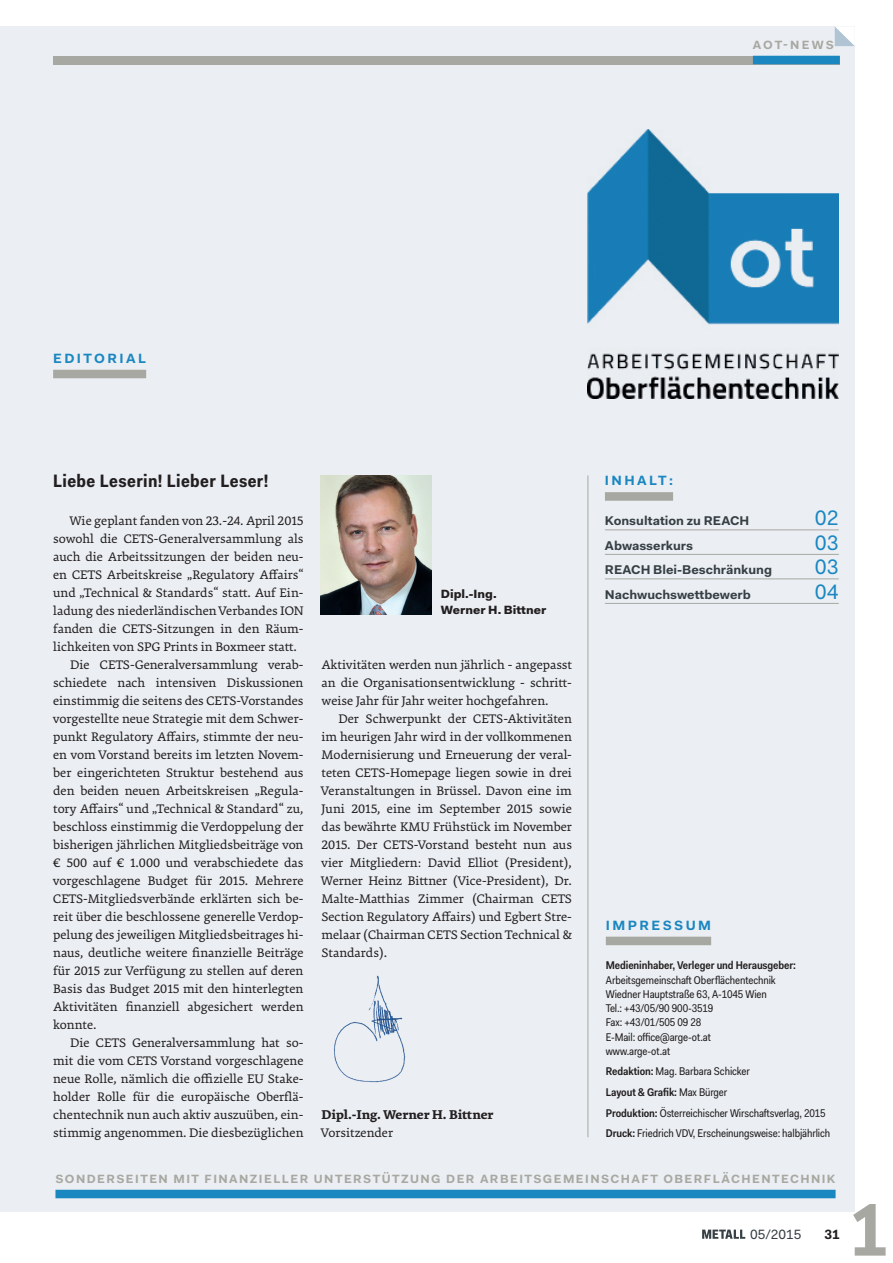
<style>
.page{position:relative;width:893px;height:1263px;background:#fff}
.page>*{position:absolute;margin:0;border:0;box-sizing:border-box;transform-origin:0 0}
._04_K_GS{font:21px "Fakt Pro";color:#1b87c1}
._03_TT_Titel_15pt{font:700 18px "Fakt Sm Con Pro";letter-spacing:.02em;color:#231f20}
._02_GS{font:13.5px/18px "Premiera";color:#231f20;text-align:justify}
.t1{font:700 13.5px "Fakt Pro";letter-spacing:.18em;color:#1b87c1}
._02_GS_ohneEZ{font:700 13.5px "Premiera";color:#231f20}
._02_GS_ohneEZ-2{font:13.5px "Premiera";color:#231f20}
.t2{font:13.5px "Fakt Pro";color:#353f44}
.t3{font:700 13.5px "Fakt Pro";color:#231f20}
._04_K_GS-2{font:700 12.75px "Fakt Pro";color:#353f44}
.t4{font:700 12px "Fakt Pro";letter-spacing:.12em;color:#a8a8a2}
._01_BU_Bildtext{font:900 12px/16.5px "Fakt Pro";color:#231f20}
.t5{font:11.25px/14.2px "Fakt Sm Con Pro";letter-spacing:-.01em;color:#231f20}
.t6{font:600 11.25px "Fakt Sm Con Pro";letter-spacing:-.01em;color:#231f20}
.s1{font-weight:600}
.s2{font-weight:400}
</style>
<div class="page">
<div style="left:0;top:26px;width:855px;height:1186px;background:#ebeff3"></div>
<div style="left:53px;top:56px;width:787px;height:8px;background:#a8a8a2"></div>
<div style="left:753px;top:56px;width:87px;height:8px;background:#1b87c1"></div>
<svg style="left:835px;top:27px;width:20px;height:19px"></svg>
<svg style="left:702px;top:1229px;width:43px;height:10px"></svg>
<img style="left:587px;top:130px;width:252px;height:269px">
<div style="left:605px;top:492px;width:68px;height:9px;background:#a8a8a2"></div>
<hr style="left:605px;top:529px;width:234px;height:1px;background:#a8a8a2">
<hr style="left:605px;top:554px;width:234px;height:1px;background:#a8a8a2">
<hr style="left:605px;top:578px;width:234px;height:1px;background:#a8a8a2">
<hr style="left:605px;top:603px;width:234px;height:1px;background:#a8a8a2">
<div style="left:53px;top:370px;width:93px;height:8px;background:#a8a8a2"></div>
<div style="left:606px;top:937px;width:105px;height:8px;background:#a8a8a2"></div>
<hr style="left:588px;top:475px;width:1px;height:662px;background:#a8a8a2">
<img style="left:320px;top:475px;width:112px;height:139px">
<img style="left:334px;top:975px;width:72px;height:108px">
<svg style="left:853px;top:1204px;width:33px;height:51px"></svg>
<div style="left:55px;top:1190px;width:781px;height:8px;background:#1b87c1"></div>
<p class="t4" style="left:753px;top:37px;width:83px">AOT-NEWS</p>
<p class="t1" style="left:53px;top:349px;width:95px">EDITORIAL</p>
<p class="_03_TT_Titel_15pt" style="left:53px;top:469px;width:217px">Liebe Leserin! Lieber Leser!</p>
<p class="_02_GS" style="left:53px;top:511px;width:252px;text-indent:17px">Wie geplant fanden von 23.-24. April 2015 sowohl die CETS-Generalversammlung als auch die Arbeitssitzungen der beiden neu&shy;en CETS Arbeitskreise „Regulatory Affairs“ und „Technical &amp; Standards“ statt. Auf Ein&shy;ladung des niederländischen Verbandes ION fanden die CETS-Sitzungen in den Räum&shy;lichkeiten von SPG Prints in Boxmeer statt.</p>
<p class="_02_GS" style="left:53px;top:655px;width:252px;text-indent:17px">Die CETS-Generalversammlung verab&shy;schiedete nach intensiven Diskussionen einstimmig die seitens des CETS-Vorstandes vorgestellte neue Strategie mit dem Schwer&shy;punkt Regulatory Affairs, stimmte der neu&shy;en vom Vorstand bereits im letzten Novem&shy;ber eingerichteten Struktur bestehend aus den beiden neuen Arbeitskreisen „Regula&shy;tory Affairs“ und „Technical &amp; Standard“ zu, beschloss einstimmig die Verdoppelung der bisherigen jährlichen Mitgliedsbeiträge von € 500 auf € 1.000 und verabschiedete das vorgeschlagene Budget für 2015. Mehrere CETS-Mitgliedsverbände erklärten sich be&shy;reit über die beschlossene generelle Verdop&shy;pelung des jeweiligen Mitgliedsbeitrages hi&shy;naus, deutliche weitere finanzielle Beiträge für 2015 zur Verfügung zu stellen auf deren Basis das Budget 2015 mit den hinterlegten Aktivitäten finanziell abgesichert werden konnte.</p>
<p class="_02_GS" style="left:53px;top:1033px;width:252px;text-indent:17px">Die CETS Generalversammlung hat so&shy;mit die vom CETS Vorstand vorgeschlagene neue Rolle, nämlich die offizielle EU Stake&shy;holder Rolle für die europäische Oberflä&shy;chentechnik nun auch aktiv auszuüben, ein&shy;stimmig angenommen. Die diesbezüglichen</p>
<p class="_01_BU_Bildtext" style="left:441px;top:585px;width:107px">Dipl.-Ing.<br>Werner H. Bittner</p>
<p class="_02_GS" style="left:322px;top:655px;width:252px">Aktivitäten werden nun jährlich - angepasst an die Organisationsentwicklung - schritt&shy;weise Jahr für Jahr weiter hochgefahren.</p>
<p class="_02_GS" style="left:322px;top:709px;width:252px;text-indent:17px">Der Schwerpunkt der CETS-Aktivitäten im heurigen Jahr wird in der vollkommenen Modernisierung und Erneuerung der veral&shy;teten CETS-Homepage liegen sowie in drei Veranstaltungen in Brüssel. Davon eine im Juni 2015, eine im September 2015 sowie das bewährte KMU Frühstück im November 2015. Der CETS-Vorstand besteht nun aus vier Mitgliedern: David Elliot (President), Werner Heinz Bittner (Vice-President), Dr.<br>Malte-Matthias Zimmer (Chairman CETS Section Regulatory Affairs) und Egbert Stre&shy;melaar (Chairman CETS Section Technical &amp; Standards).</p>
<p class="_02_GS_ohneEZ" style="left:322px;top:1106px;width:173px">Dipl.-Ing. Werner H. Bittner</p>
<p class="_02_GS_ohneEZ-2" style="left:322px;top:1124px;width:73px">Vorsitzender</p>
<p class="t1" style="left:605px;top:472px;width:70px">INHALT:</p>
<p class="_04_K_GS-2" style="left:605px;top:512px;width:146px">Konsultation zu REACH</p>
<p class="_04_K_GS" style="left:815px;top:504px;width:25px">02</p>
<p class="_04_K_GS-2" style="left:605px;top:537px;width:90px">Abwasserkurs</p>
<p class="_04_K_GS" style="left:815px;top:528px;width:25px">03</p>
<p class="_04_K_GS-2" style="left:605px;top:561px;width:169px">REACH Blei-Beschränkung</p>
<p class="_04_K_GS" style="left:815px;top:553px;width:25px">03</p>
<p class="_04_K_GS-2" style="left:605px;top:586px;width:147px">Nachwuchswettbewerb</p>
<p class="_04_K_GS" style="left:815px;top:577px;width:25px">04</p>
<p class="t1" style="left:606px;top:916px;width:107px">IMPRESSUM</p>
<p class="t5" style="left:606px;top:958px;width:192px"><span class="s1">Medieninhaber, Verleger und Herausgeber:<br></span>Arbeitsgemeinschaft Oberflächentechnik<br>Wiedner Hauptstraße 63, A-1045 Wien<br>Tel.: +43/05/90 900-3519<br>Fax: +43/01/505 09 28<br>E-Mail: office@arge-ot.at<br>www.arge-ot.at</p>
<p class="t5" style="left:606px;top:1064px;width:146px"><span class="s1">Redaktion:</span> Mag. Barbara Schicker</p>
<p class="t6" style="left:606px;top:1084px;width:123px">Layout &amp; Grafik: <span class="s2">Max Bürger</span></p>
<p class="t5" style="left:606px;top:1105px;width:221px"><span class="s1">Produktion:</span> Österreichischer Wirschaftsverlag, 2015</p>
<p class="t5" style="left:606px;top:1126px;width:226px"><span class="s1">Druck:</span> Friedrich VDV, Erscheinungsweise: halbjährlich</p>
<p class="t4" style="left:55px;top:1171px;width:782px">SONDERSEITEN MIT FINANZIELLER UNTERSTÜTZUNG DER ARBEITSGEMEINSCHAFT OBERFLÄCHENTECHNIK</p>
<p class="t2" style="left:750px;top:1225px;width:53px">05/2015</p>
<p class="t3" style="left:824px;top:1225px;width:17px">31</p>
</div>
